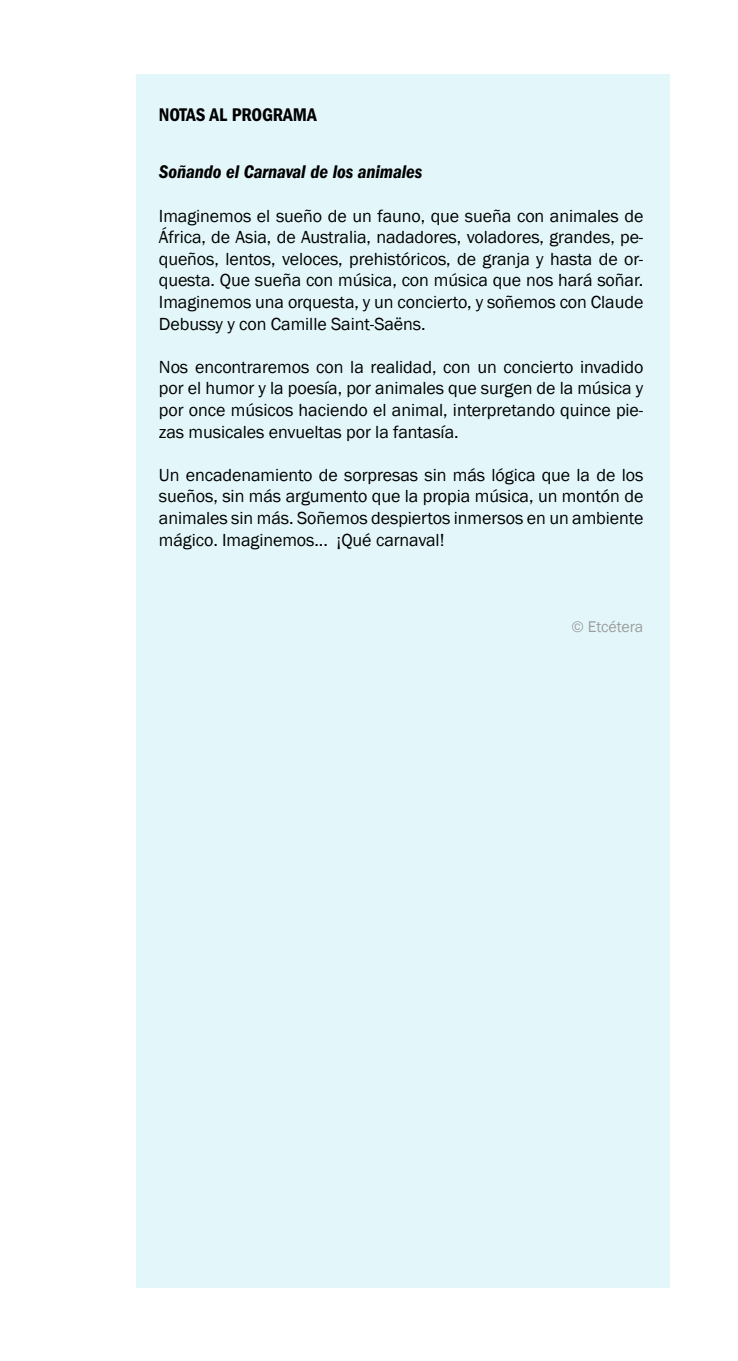
<style>
.page{position:relative;width:738px;height:1361px;background:#fff}
.page>*{position:absolute;margin:0;border:0;box-sizing:border-box;transform-origin:0 0}
.t1{font:19px "ITC Franklin Gothic Std Dm Cd It";letter-spacing:-.005em;color:#000}
.t2{font:19px "ITC Franklin Gothic Std Dm Cd";letter-spacing:-.005em;color:#000}
.t3{font:18px/21.6px "Franklin Gothic";letter-spacing:-.005em;color:#000;text-align:justify}
.t4{font:16px "Franklin Gothic";letter-spacing:-.005em;color:#9c9e9f}
</style>
<div class="page">
<div style="left:136px;top:74px;width:533px;height:1213px;background:#e3f7fa"></div>
<p class="t2" style="left:159px;top:103px;width:159px">NOTAS AL PROGRAMA</p>
<p class="t1" style="left:159px;top:161px;width:264px">Soñando el Carnaval de los animales</p>
<p class="t3" style="left:159px;top:205px;width:485px">Imaginemos el sueño de un fauno, que sueña con animales de África, de Asia, de Australia, nadadores, voladores, grandes, pe&shy;queños, lentos, veloces, prehistóricos, de granja y hasta de or&shy;questa. Que sueña con música, con música que nos hará soñar.<br>Imaginemos una orquesta, y un concierto, y soñemos con Claude Debussy y con Camille Saint-Saëns.</p>
<p class="t3" style="left:159px;top:356px;width:485px">Nos encontraremos con la realidad, con un concierto invadido por el humor y la poesía, por animales que surgen de la música y por once músicos haciendo el animal, interpretando quince pie&shy;zas musicales envueltas por la fantasía.</p>
<p class="t3" style="left:159px;top:464px;width:485px">Un encadenamiento de sorpresas sin más lógica que la de los sueños, sin más argumento que la propia música, un montón de animales sin más. Soñemos despiertos inmersos en un ambiente mágico. Imaginemos... ¡Qué carnaval!</p>
<p class="t4" style="left:571px;top:617px;width:73px">© Etcétera</p>
</div>
